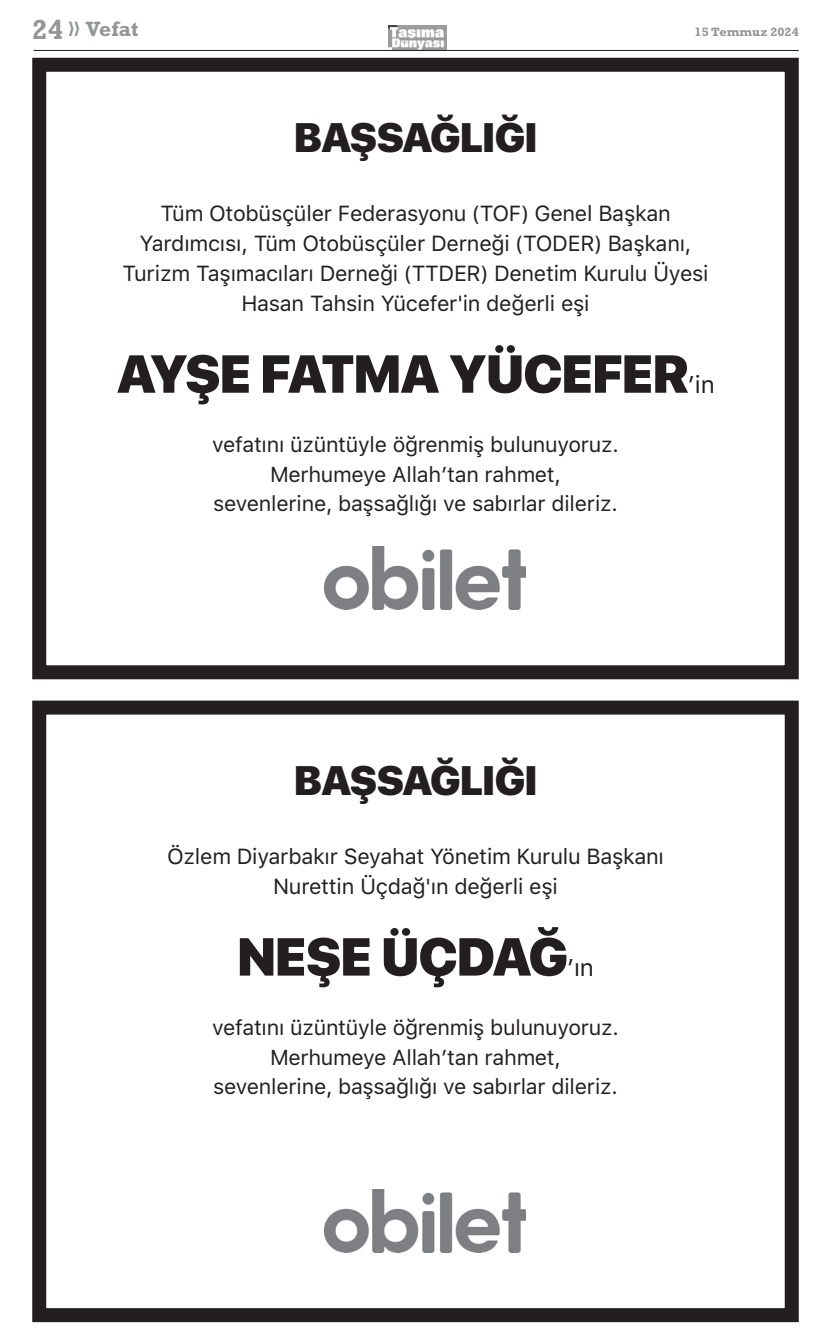
<style>
.page{position:relative;width:831px;height:1342px;background:#fff}
.page>*{position:absolute;margin:0;border:0;box-sizing:border-box;transform-origin:0 0}
.t1{font:900 51.89px ".SFNS Display";letter-spacing:-.02em;color:#231f20}
.t2{font:900 39.99px ".SFNS Display";letter-spacing:-.02em;color:#231f20}
.t3{font:21.18px/30px ".SFNS Text";letter-spacing:-.015em;color:#231f20;text-align:center}
.t4{font:21px/29.7px ".SFNS Text";letter-spacing:-.015em;color:#231f20;text-align:center}
.t5{font:21px "Rockwell Bold Tr";color:#939598}
.t6{font:12.25px "Rockwell Bold Tr";color:#939598;scale:1.05 1}
.s1{font-size:28px}
.s2{font-family:".SFNS Text";font-weight:400;font-size:23.54px}
</style>
<div class="page">
<div style="left:32px;top:58px;width:767px;height:621px;border:14px solid #231f20"></div>
<img style="left:324px;top:547px;width:202px;height:62px">
<div style="left:32px;top:701px;width:767px;height:621px;border:14px solid #231f20"></div>
<img style="left:324px;top:1190px;width:202px;height:62px">
<img style="left:388px;top:26px;width:58px;height:24px">
<hr style="left:34px;top:50px;width:765px;height:1px;background:#231f20">
<p class="t5" style="left:32px;top:22px;width:108px"><span class="s1">24</span> ❭❭ Vefat</p>
<p class="t6" style="left:694px;top:28px;width:101px">15 Temmuz 2024</p>
<h2 class="t2" style="left:294px;top:115px;width:245px">BAŞSAĞLIĞI</h2>
<p class="t3" style="left:122px;top:199px;width:588px">Tüm Otobüsçüler Federasyonu (TOF) Genel Başkan Yardımcısı, Tüm Otobüsçüler Derneği (TODER) Başkanı, Turizm Taşımacıları Derneği (TTDER) Denetim Kurulu Üyesi Hasan Tahsin Yücefer'in değerli eşi</p>
<h1 class="t1" style="left:117px;top:344px;width:600px">AYŞE FATMA YÜCEFER<span class="s2">’in</span></h1>
<p class="t4" style="left:212px;top:430px;width:408px">vefatını üzüntüyle öğrenmiş bulunuyoruz.<br>Merhumeye Allah’tan rahmet, sevenlerine, başsağlığı ve sabırlar dileriz.</p>
<h2 class="t2" style="left:294px;top:758px;width:245px">BAŞSAĞLIĞI</h2>
<p class="t3" style="left:167px;top:842px;width:498px">Özlem Diyarbakır Seyahat Yönetim Kurulu Başkanı<br>Nurettin Üçdağ'ın değerli eşi</p>
<h1 class="t1" style="left:237px;top:927px;width:358px">NEŞE ÜÇDAĞ<span class="s2">’ın</span></h1>
<p class="t4" style="left:212px;top:1013px;width:408px">vefatını üzüntüyle öğrenmiş bulunuyoruz.<br>Merhumeye Allah’tan rahmet, sevenlerine, başsağlığı ve sabırlar dileriz.</p>
</div>
